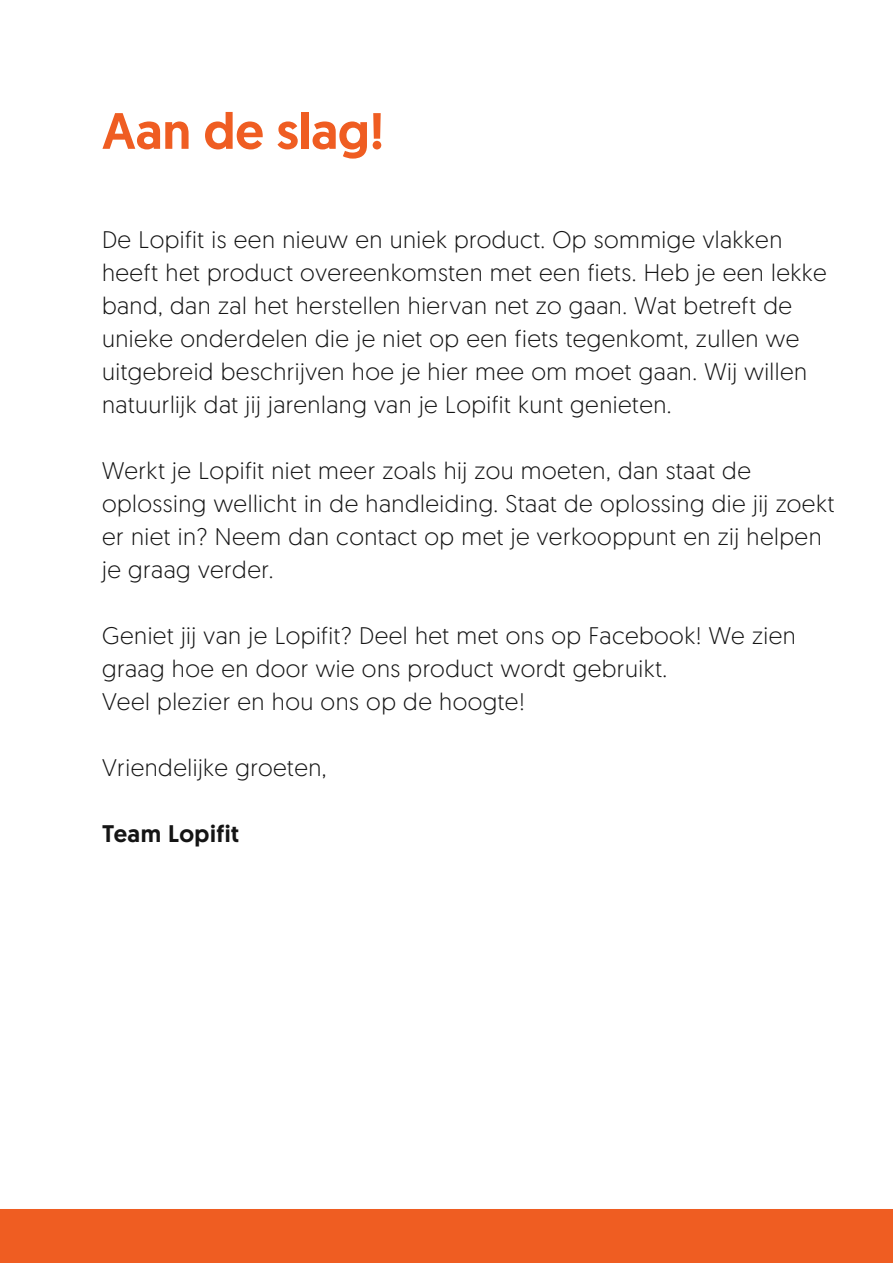
<style>
.page{position:relative;width:893px;height:1263px;background:#fff}
.page>*{position:absolute;margin:0;border:0;box-sizing:border-box;transform-origin:0 0}
.Titel{font:500 51px "Geomanist";color:#ef5d22}
.Tekst{font:300 24px/33px "Geomanist";letter-spacing:.02em;color:#151515}
.Tekst-2{font:500 24px "Geomanist";letter-spacing:.02em;color:#151515}
</style>
<div class="page">
<div style="left:0;top:1209px;width:893px;height:54px;background:#ef5d22"></div>
<p class="Titel" style="left:102px;top:97px;width:284px">Aan de slag!</p>
<p class="Tekst" style="left:102px;top:222px;width:726px">De Lopifit is een nieuw en uniek product. Op sommige vlakken heeft het product overeenkomsten met een fiets. Heb je een lekke band, dan zal het herstellen hiervan net zo gaan. Wat betreft de unieke onderdelen die je niet op een fiets tegenkomt, zullen we uitgebreid beschrijven hoe je hier mee om moet gaan. Wij willen natuurlijk dat jij jarenlang van je Lopifit kunt genieten.</p>
<p class="Tekst" style="left:102px;top:453px;width:734px">Werkt je Lopifit niet meer zoals hij zou moeten, dan staat de oplossing wellicht in de handleiding. Staat de oplossing die jij zoekt er niet in? Neem dan contact op met je verkooppunt en zij helpen je graag verder.</p>
<p class="Tekst" style="left:102px;top:618px;width:695px">Geniet jij van je Lopifit? Deel het met ons op Facebook! We zien graag hoe en door wie ons product wordt gebruikt.</p>
<p class="Tekst" style="left:102px;top:684px;width:424px">Veel plezier en hou ons op de hoogte!</p>
<p class="Tekst" style="left:102px;top:750px;width:226px">Vriendelijke groeten,</p>
<p class="Tekst-2" style="left:102px;top:817px;width:139px">Team Lopifit</p>
</div>
